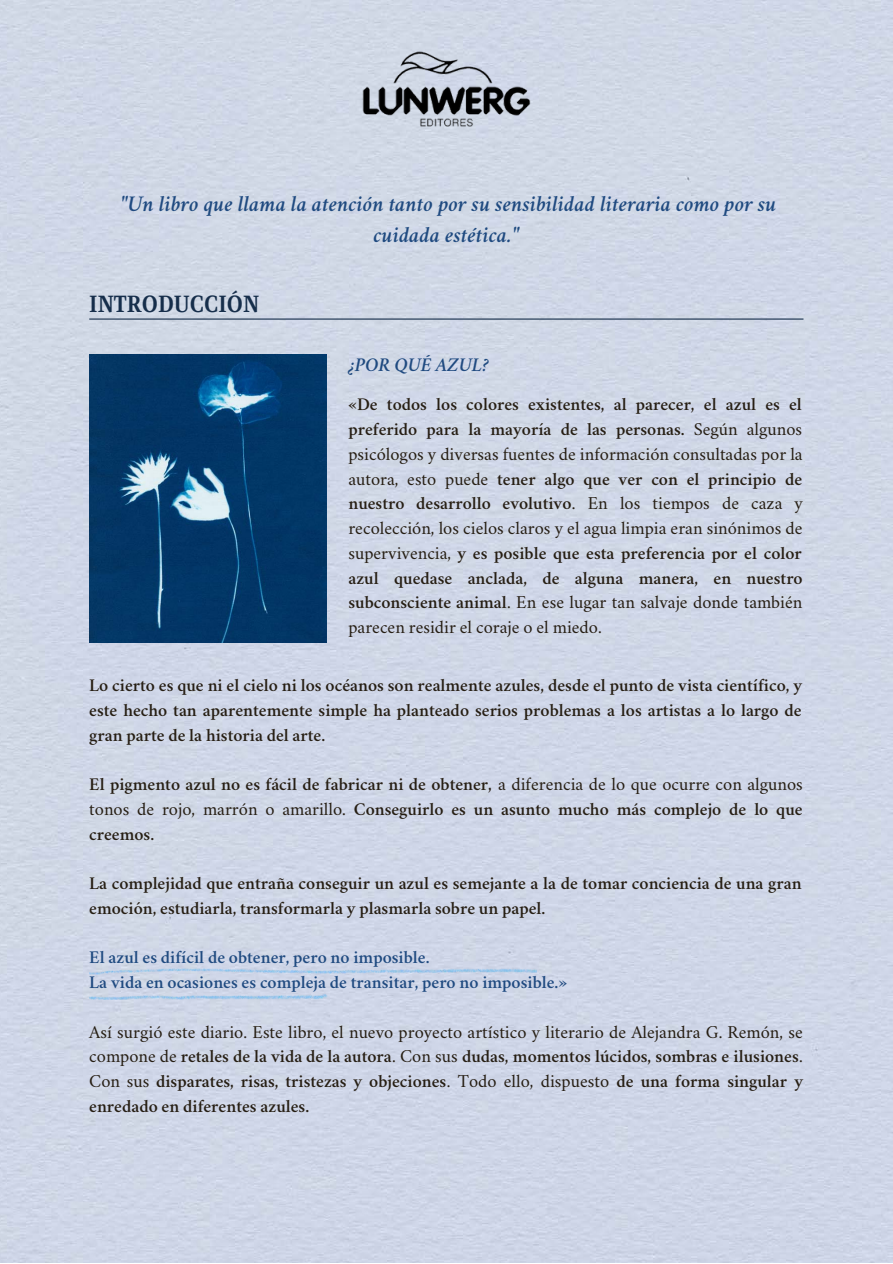
<style>
.page{position:relative;width:893px;height:1264px;background:#fff}
.page>*{position:absolute;margin:0;border:0;box-sizing:border-box;transform-origin:0 0}
.t1{font:700 24px "Singel";color:#162e4b}
.t2{font:italic 600 22.5px/31.5px "Crimson";color:#1f4a80;text-align:center}
.t3{font:italic 600 19.5px "Crimson";color:#1f4a80}
.t4{font:600 18px/24.8px "Crimson";color:#261e13;text-align:justify}
.t5{font:600 18px/24.8px "Crimson";color:#1f4a80}
.s1{font-weight:400}
</style>
<div class="page">
<div style="left:0;top:0;width:892px;height:1262px;background:#cfd7e7"></div>
<img style="left:348px;top:40px;width:196px;height:98px">
<hr style="left:89px;top:318px;width:714px;height:1px;background:#162e4b">
<img style="left:89px;top:968px;width:448px;height:31px">
<img style="left:89px;top:354px;width:237px;height:288px">
<p class="t2" style="left:120px;top:190px;width:658px">"Un libro que llama la atención tanto por su sensibilidad literaria como por su cuidada estética."</p>
<h1 class="t1" style="left:89px;top:289px;width:172px">INTRODUCCIÓN</h1>
<p class="t3" style="left:348px;top:356px;width:142px">¿POR QUÉ AZUL?</p>
<p class="t4" style="left:348px;top:394px;width:456px">«De todos los colores existentes, al parecer, el azul es el preferido para la mayoría de las personas. <span class="s1">Según algunos psicólogos y diversas fuentes de información consultadas por la autora, esto puede</span> tener algo que ver con el principio de nuestro desarrollo evolutivo<span class="s1">. En los tiempos de caza y recolección, los cielos claros y el agua limpia eran sinónimos de supervivencia,</span> y es posible que esta preferencia por el color azul quedase anclada, de alguna manera, en nuestro subconsciente animal<span class="s1">. En ese lugar tan salvaje donde también parecen residir el coraje o el miedo.</span></p>
<p class="t4" style="left:89px;top:675px;width:714px">Lo cierto es que ni el cielo ni los océanos son realmente azules, desde el punto de vista científico, y este hecho tan aparentemente simple ha planteado serios problemas a los artistas a lo largo de gran parte de la historia del arte.</p>
<p class="t4" style="left:89px;top:774px;width:715px">El pigmento azul no es fácil de fabricar ni de obtener, <span class="s1">a diferencia de lo que ocurre con algunos tonos de rojo, marrón o amarillo.</span> Conseguirlo es un asunto mucho más complejo de lo que creemos.</p>
<p class="t4" style="left:89px;top:873px;width:713px">La complejidad que entraña conseguir un azul es semejante a la de tomar conciencia de una gran emoción, estudiarla, transformarla y plasmarla sobre un papel.</p>
<p class="t5" style="left:89px;top:947px;width:479px">El azul es difícil de obtener, pero no imposible.<br>La vida en ocasiones es compleja de transitar, pero no imposible.»</p>
<p class="t4" style="left:89px;top:1021px;width:715px"><span class="s1">Así surgió este diario. Este libro, el nuevo proyecto artístico y literario de Alejandra G. Remón, se compone de</span> retales de la vida de la autora<span class="s1">. Con sus</span> dudas, momentos lúcidos, sombras e ilusiones<span class="s1">.<br>Con sus</span> disparates, risas, tristezas y objeciones<span class="s1">. Todo ello, dispuesto</span> de una forma singular y enredado en diferentes azules.</p>
</div>
